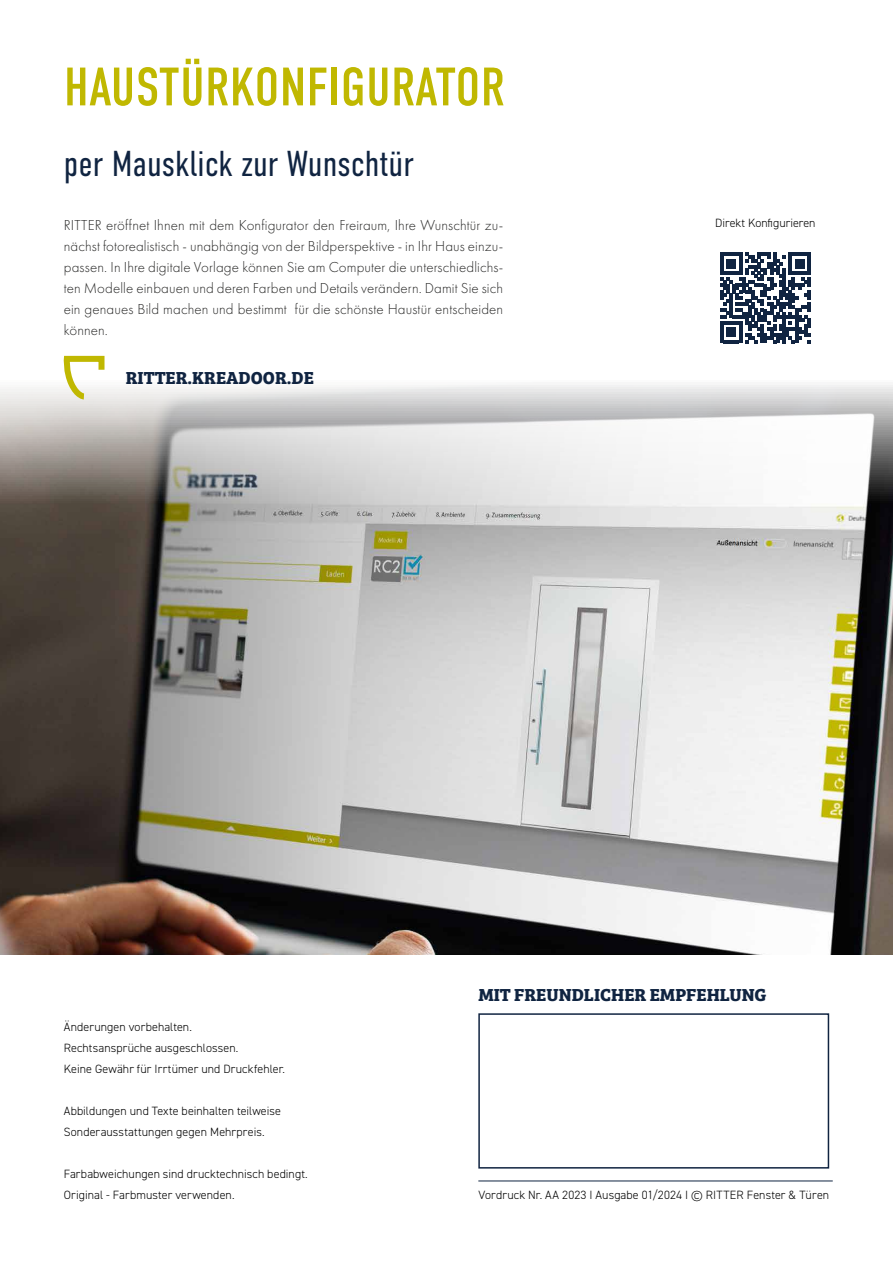
<style>
.page{position:relative;width:893px;height:1263px;background:#fff}
.page>*{position:absolute;margin:0;border:0;box-sizing:border-box;transform-origin:0 0}
.t1{font:54px "DIN Condensed";letter-spacing:.01em;color:#c0b801}
.t2{font:300 36px "DIN Condensed";color:#102441}
.t3{font:700 18px "Bree Serif";color:#102441}
.t4{font:300 15px/21px "Futura PT";letter-spacing:.01em;color:#282827;text-align:justify}
.t5{font:300 12px/21px "DIN2014";letter-spacing:.005em;color:#000}
</style>
<div class="page">
<img style="left:0;top:385px;width:893px;height:569px">
<hr style="left:478px;top:1180px;width:355px;height:1px;background:#102441">
<svg style="left:720px;top:253px;width:91px;height:90px"></svg>
<svg style="left:61px;top:355px;width:47px;height:49px"></svg>
<div style="left:478px;top:1013px;width:351px;height:155px;border:2px solid #102441"></div>
<h1 class="t1" style="left:64px;top:57px;width:442px">HAUSTÜRKONFIGURATOR</h1>
<h2 class="t2" style="left:64px;top:143px;width:352px">per Mausklick zur Wunschtür</h2>
<p class="t4" style="left:64px;top:214px;width:441px">RITTER eröffnet Ihnen mit dem Konfigurator den Freiraum, Ihre Wunschtür zu&shy;nächst fotorealistisch - unabhängig von der Bildperspektive - in Ihr Haus einzu&shy;passen. In Ihre digitale Vorlage können Sie am Computer die unterschiedlichs&shy;ten Modelle einbauen und deren Farben und Details verändern. Damit Sie sich ein genaues Bild machen und bestimmt für die schönste Haustür entscheiden können.</p>
<p class="t3" style="left:126px;top:364px;width:190px">RITTER.KREADOOR.DE</p>
<p class="t5" style="left:715px;top:213px;width:102px">Direkt Konfigurieren</p>
<p class="t5" style="left:64px;top:1016px;width:223px">Änderungen vorbehalten.<br>Rechtsansprüche ausgeschlossen.<br>Keine Gewähr für Irrtümer und Druckfehler.</p>
<p class="t5" style="left:64px;top:1100px;width:219px">Abbildungen und Texte beinhalten teilweise<br>Sonderausstattungen gegen Mehrpreis.</p>
<p class="t5" style="left:64px;top:1163px;width:246px">Farbabweichungen sind drucktechnisch bedingt.<br>Original - Farbmuster verwenden.</p>
<p class="t3" style="left:478px;top:980px;width:290px">MIT FREUNDLICHER EMPFEHLUNG</p>
<p class="t5" style="left:478px;top:1184px;width:352px">Vordruck Nr. AA 2023 I Ausgabe 01/2024 I © RITTER Fenster &amp; Türen</p>
</div>
